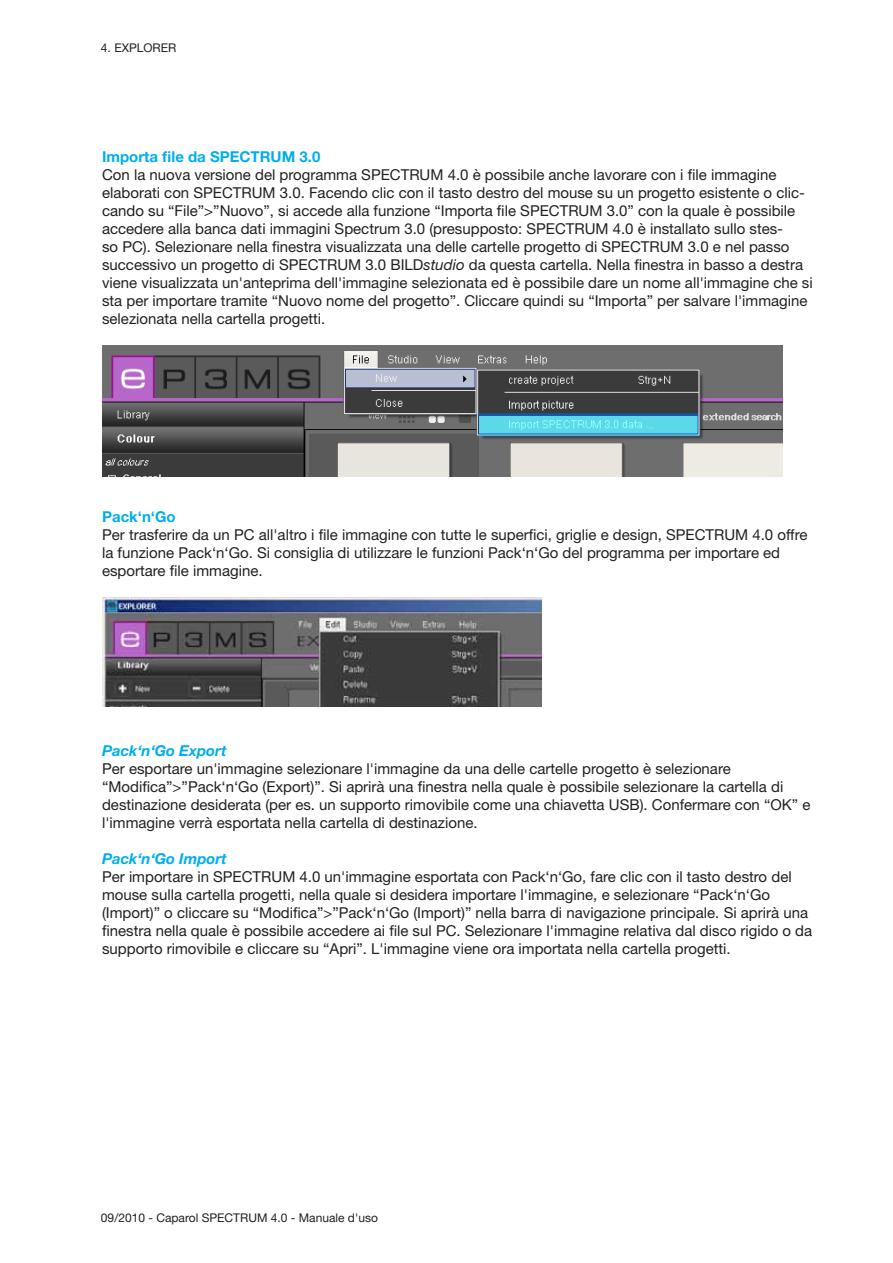
<style>
.page{position:relative;width:893px;height:1263px;background:#fff}
.page>*{position:absolute;margin:0;border:0;box-sizing:border-box;transform-origin:0 0}
.t1{font:15px/18px "Helvetica Neue LT";color:#231f20}
.t2{font:700 15px "Helvetica Neue LT";color:#00aeef}
.t3{font:italic 700 15px "Helvetica Neue LT";color:#00aeef}
.t4{font:12px "Helvetica Neue LT";color:#231f20}
.s1{font-style:italic}
</style>
<div class="page">
<img style="left:102px;top:345px;width:680px;height:131px">
<img style="left:102px;top:598px;width:439px;height:109px">
<p class="t4" style="left:101px;top:41px;width:77px">4. EXPLORER</p>
<p class="t2" style="left:102px;top:147px;width:220px">Importa file da SPECTRUM 3.0</p>
<p class="t1" style="left:102px;top:165px;width:712px">Con la nuova versione del programma SPECTRUM 4.0 è possibile anche lavorare con i file immagine elaborati con SPECTRUM 3.0. Facendo clic con il tasto destro del mouse su un progetto esistente o clic&shy;cando su “File”&gt;”Nuovo”, si accede alla funzione “Importa file SPECTRUM 3.0” con la quale è possibile accedere alla banca dati immagini Spectrum 3.0 (presupposto: SPECTRUM 4.0 è installato sullo stes-<br>so PC). Selezionare nella finestra visualizzata una delle cartelle progetto di SPECTRUM 3.0 e nel passo successivo un progetto di SPECTRUM 3.0 BILD<span class="s1">studio</span> da questa cartella. Nella finestra in basso a destra viene visualizzata un'anteprima dell'immagine selezionata ed è possibile dare un nome all'immagine che si sta per importare tramite “Nuovo nome del progetto”. Cliccare quindi su “Importa” per salvare l'immagine selezionata nella cartella progetti.</p>
<p class="t2" style="left:102px;top:507px;width:75px">Pack‘n‘Go</p>
<p class="t1" style="left:102px;top:525px;width:707px">Per trasferire da un PC all'altro i file immagine con tutte le superfici, griglie e design, SPECTRUM 4.0 offre la funzione Pack‘n‘Go. Si consiglia di utilizzare le funzioni Pack‘n‘Go del programma per importare ed esportare file immagine.</p>
<p class="t3" style="left:102px;top:741px;width:126px">Pack‘n‘Go Export</p>
<p class="t1" style="left:102px;top:759px;width:710px">Per esportare un'immagine selezionare l'immagine da una delle cartelle progetto è selezionare “Modifica”&gt;”Pack‘n‘Go (Export)”. Si aprirà una finestra nella quale è possibile selezionare la cartella di destinazione desiderata (per es. un supporto rimovibile come una chiavetta USB). Confermare con “OK” e l'immagine verrà esportata nella cartella di destinazione.</p>
<p class="t3" style="left:102px;top:849px;width:126px">Pack‘n‘Go Import</p>
<p class="t1" style="left:102px;top:867px;width:712px">Per importare in SPECTRUM 4.0 un'immagine esportata con Pack‘n‘Go, fare clic con il tasto destro del mouse sulla cartella progetti, nella quale si desidera importare l'immagine, e selezionare “Pack‘n‘Go (Import)” o cliccare su “Modifica”&gt;”Pack‘n‘Go (Import)” nella barra di navigazione principale. Si aprirà una finestra nella quale è possibile accedere ai file sul PC. Selezionare l'immagine relativa dal disco rigido o da supporto rimovibile e cliccare su “Apri”. L'immagine viene ora importata nella cartella progetti.</p>
<p class="t4" style="left:101px;top:1210px;width:278px">09/2010 - Caparol SPECTRUM 4.0 - Manuale d'uso</p>
</div>
